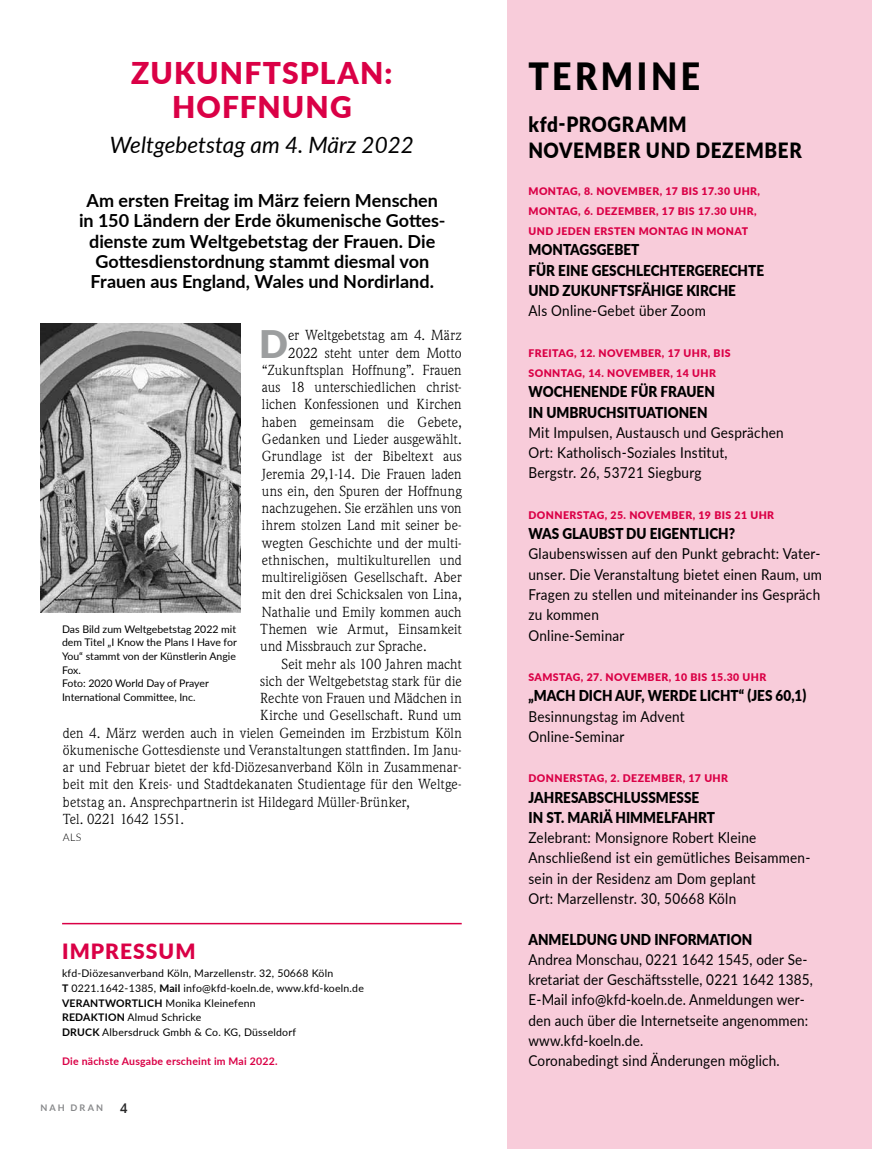
<style>
.page{position:relative;width:872px;height:1149px;background:#fff}
.page>*{position:absolute;margin:0;border:0;box-sizing:border-box;transform-origin:0 0}
.t1{font:900 37.95px "Lato";color:#9c9e9f}
.t2{font:900 37.5px "Lato";letter-spacing:.105em;color:#000;scale:.9 1}
.t3{font:900 30px/34.5px "Lato";letter-spacing:.04em;color:#da0046;text-align:center}
.t4{font:italic 22.5px "Lato";color:#000}
.t5{font:900 21px/25.5px "Lato";letter-spacing:.03em;color:#000;scale:.9 1}
.t6{font:900 21px "Lato";letter-spacing:.05em;color:#da0046}
.t7{font:700 18px/20.2px "Lato";color:#000;text-align:center}
.t8{font:15px/20.2px "Lato";letter-spacing:.02em;color:#000;scale:.9 1}
.t9{font:900 15px/20.2px "Lato";color:#000;scale:.9 1}
.t10{font:14.25px "Weidemann Std";letter-spacing:.005em;color:#000}
.t11{font:700 13.5px "Weidemann Std";color:#282829}
.t12{font:900 10.5px/20.2px "Lato";letter-spacing:.04em;color:#da0046}
.t13{font:10.5px/14.7px "Lato";letter-spacing:.02em;color:#000}
.t14{font:10.5px/13.5px "Lato";color:#000}
.t15{font:700 10.5px "Lato";letter-spacing:.02em;color:#da0046}
.t16{font:300 10.5px "Lato";color:#000}
.t17{font:700 9.15px "Lato";letter-spacing:.225em;color:#87888a}
.s1{font-weight:700}
</style>
<div class="page">
<div style="left:507px;top:0;width:365px;height:1148px;background:#f8ccda"></div>
<hr style="left:62px;top:922px;width:400px;height:2px;background:#da0046">
<img style="left:41px;top:323px;width:200px;height:289px">
<h3 class="t3" style="left:131px;top:54px;width:263px">ZUKUNFTSPLAN:<br>HOFFNUNG</h3>
<h3 class="t4" style="left:110px;top:129px;width:305px">Weltgebetstag am 4. März 2022</h3>
<p class="t7" style="left:79px;top:189px;width:368px">Am ersten Freitag im März feiern Menschen in 150 Ländern der Erde ökumenische Gottes&shy;dienste zum Weltgebetstag der Frauen. Die Gottesdienstordnung stammt diesmal von Frauen aus England, Wales und Nordirland.</p>
<h1 class="t1" style="left:259px;top:315px;width:30px">D</h1>
<p class="t10" style="left:288px;top:326px;width:175px">er Weltgebetstag am 4. März</p>
<p class="t10" style="left:288px;top:344px;width:175px">2022 steht unter dem Motto</p>
<p class="t10" style="left:262px;top:361px;width:201px">“Zukunftsplan Hoffnung”. Frauen</p>
<p class="t10" style="left:262px;top:378px;width:201px">aus 18 unterschiedlichen christ-</p>
<p class="t10" style="left:262px;top:395px;width:201px">lichen Konfessionen und Kirchen</p>
<p class="t10" style="left:262px;top:413px;width:201px">haben gemeinsam die Gebete,</p>
<p class="t10" style="left:262px;top:430px;width:201px">Gedanken und Lieder ausgewählt.</p>
<p class="t10" style="left:262px;top:447px;width:201px">Grundlage ist der Bibeltext aus</p>
<p class="t10" style="left:262px;top:464px;width:201px">Jeremia 29,1-14. Die Frauen laden</p>
<p class="t10" style="left:262px;top:482px;width:201px">uns ein, den Spuren der Hoffnung</p>
<p class="t10" style="left:262px;top:499px;width:201px">nachzugehen. Sie erzählen uns von</p>
<p class="t10" style="left:262px;top:516px;width:201px">ihrem stolzen Land mit seiner be-</p>
<p class="t10" style="left:262px;top:533px;width:201px">wegten Geschichte und der multi-</p>
<p class="t10" style="left:262px;top:551px;width:201px">ethnischen, multikulturellen und</p>
<p class="t10" style="left:262px;top:568px;width:201px">multireligiösen Gesellschaft. Aber</p>
<p class="t10" style="left:262px;top:585px;width:201px">mit den drei Schicksalen von Lina,</p>
<p class="t10" style="left:262px;top:602px;width:201px">Nathalie und Emily kommen auch</p>
<p class="t10" style="left:260px;top:620px;width:203px">Themen wie Armut, Einsamkeit</p>
<p class="t10" style="left:260px;top:637px;width:168px">und Missbrauch zur Sprache.</p>
<p class="t10" style="left:281px;top:654px;width:182px">Seit mehr als 100 Jahren macht</p>
<p class="t10" style="left:260px;top:671px;width:203px">sich der Weltgebetstag stark für die</p>
<p class="t10" style="left:260px;top:689px;width:203px">Rechte von Frauen und Mädchen in</p>
<p class="t10" style="left:260px;top:706px;width:203px">Kirche und Gesellschaft. Rund um</p>
<p class="t10" style="left:63px;top:723px;width:400px">den 4. März werden auch in vielen Gemeinden im Erzbistum Köln</p>
<p class="t10" style="left:63px;top:740px;width:400px">ökumenische Gottesdienste und Veranstaltungen stattfinden. Im Janu-</p>
<p class="t10" style="left:63px;top:758px;width:400px">ar und Februar bietet der kfd-Diözesanverband Köln in Zusammenar-</p>
<p class="t10" style="left:63px;top:775px;width:400px">beit mit den Kreis- und Stadtdekanaten Studientage für den Weltge-</p>
<p class="t10" style="left:63px;top:792px;width:348px">betstag an. Ansprechpartnerin ist Hildegard Müller-Brünker,</p>
<p class="t10" style="left:63px;top:809px;width:123px">Tel. 0221 1642 1551.</p>
<p class="t16" style="left:63px;top:829px;width:20px">ALS</p>
<p class="t14" style="left:62px;top:621px;width:176px">Das Bild zum Weltgebetstag 2022 mit dem Titel „I Know the Plans I Have for<br>You“ stammt von der Künstlerin Angie<br>Fox.<br>Foto: 2020 World Day of Prayer<br>International Committee, Inc.</p>
<h3 class="t6" style="left:62px;top:935px;width:135px">IMPRESSUM</h3>
<p class="t13" style="left:62px;top:965px;width:303px">kfd-Diözesanverband Köln, Marzellenstr. 32, 50668 Köln<br><span class="s1">T</span> 0221.1642-1385, <span class="s1">Mail</span> info@kfd-koeln.de, www.kfd-koeln.de <span class="s1">VERANTWORTLICH</span> Monika Kleinefenn<br><span class="s1">REDAKTION</span> Almud Schricke<br><span class="s1">DRUCK</span> Albersdruck Gmbh &amp; Co. KG, Düsseldorf</p>
<p class="t15" style="left:62px;top:1053px;width:217px">Die nächste Ausgabe erscheint im Mai 2022.</p>
<p class="t17" style="left:40px;top:1100px;width:64px">NAH DRAN</p>
<p class="t11" style="left:120px;top:1098px;width:9px">4</p>
<h2 class="t2" style="left:528px;top:48px;width:193px">TERMINE</h2>
<h3 class="t5" style="left:528px;top:111px;width:305px">kfd-PROGRAMM<br>NOVEMBER UND DEZEMBER</h3>
<p class="t12" style="left:528px;top:180px;width:233px">MONTAG, 8. NOVEMBER, 17 BIS 17.30 UHR,<br>MONTAG, 6. DEZEMBER, 17 BIS 17.30 UHR,<br>UND JEDEN ERSTEN MONTAG IN MONAT</p>
<p class="t9" style="left:528px;top:239px;width:263px">MONTAGSGEBET<br>FÜR EINE GESCHLECHTERGERECHTE<br>UND ZUKUNFTSFÄHIGE KIRCHE</p>
<p class="t8" style="left:528px;top:300px;width:198px">Als Online-Gebet über Zoom</p>
<p class="t12" style="left:528px;top:342px;width:203px">FREITAG, 12. NOVEMBER, 17 UHR, BIS<br>SONNTAG, 14. NOVEMBER, 14 UHR</p>
<p class="t9" style="left:528px;top:381px;width:208px">WOCHENENDE FÜR FRAUEN<br>IN UMBRUCHSITUATIONEN</p>
<p class="t8" style="left:528px;top:421px;width:285px">Mit Impulsen, Austausch und Gesprächen<br>Ort: Katholisch-Soziales Institut,<br>Bergstr. 26, 53721 Siegburg</p>
<p class="t12" style="left:528px;top:504px;width:247px">DONNERSTAG, 25. NOVEMBER, 19 BIS 21 UHR</p>
<p class="t9" style="left:528px;top:522px;width:231px">WAS GLAUBST DU EIGENTLICH?</p>
<p class="t8" style="left:528px;top:543px;width:327px">Glaubenswissen auf den Punkt gebracht: Vater&shy;unser. Die Veranstaltung bietet einen Raum, um Fragen zu stellen und miteinander ins Gespräch zu kommen<br>Online-Seminar</p>
<p class="t12" style="left:528px;top:666px;width:239px">SAMSTAG, 27. NOVEMBER, 10 BIS 15.30 UHR</p>
<p class="t9" style="left:528px;top:684px;width:310px">„MACH DICH AUF, WERDE LICHT“ (JES 60,1)</p>
<p class="t8" style="left:528px;top:705px;width:175px">Besinnungstag im Advent<br>Online-Seminar</p>
<p class="t12" style="left:528px;top:767px;width:201px">DONNERSTAG, 2. DEZEMBER, 17 UHR</p>
<p class="t9" style="left:528px;top:786px;width:209px">JAHRESABSCHLUSSMESSE<br>IN ST. MARIÄ HIMMELFAHRT</p>
<p class="t8" style="left:528px;top:826px;width:315px">Zelebrant: Monsignore Robert Kleine Anschließend ist ein gemütliches Beisammen&shy;sein in der Residenz am Dom geplant<br>Ort: Marzellenstr. 30, 50668 Köln</p>
<p class="t9" style="left:528px;top:927px;width:250px">ANMELDUNG UND INFORMATION</p>
<p class="t8" style="left:528px;top:948px;width:317px">Andrea Monschau, 0221 1642 1545, oder Se&shy;kretariat der Geschäftsstelle, 0221 1642 1385, E-Mail info@kfd-koeln.de. Anmeldungen wer&shy;den auch über die Internetseite angenommen: www.kfd-koeln.de.<br>Coronabedingt sind Änderungen möglich.</p>
</div>
